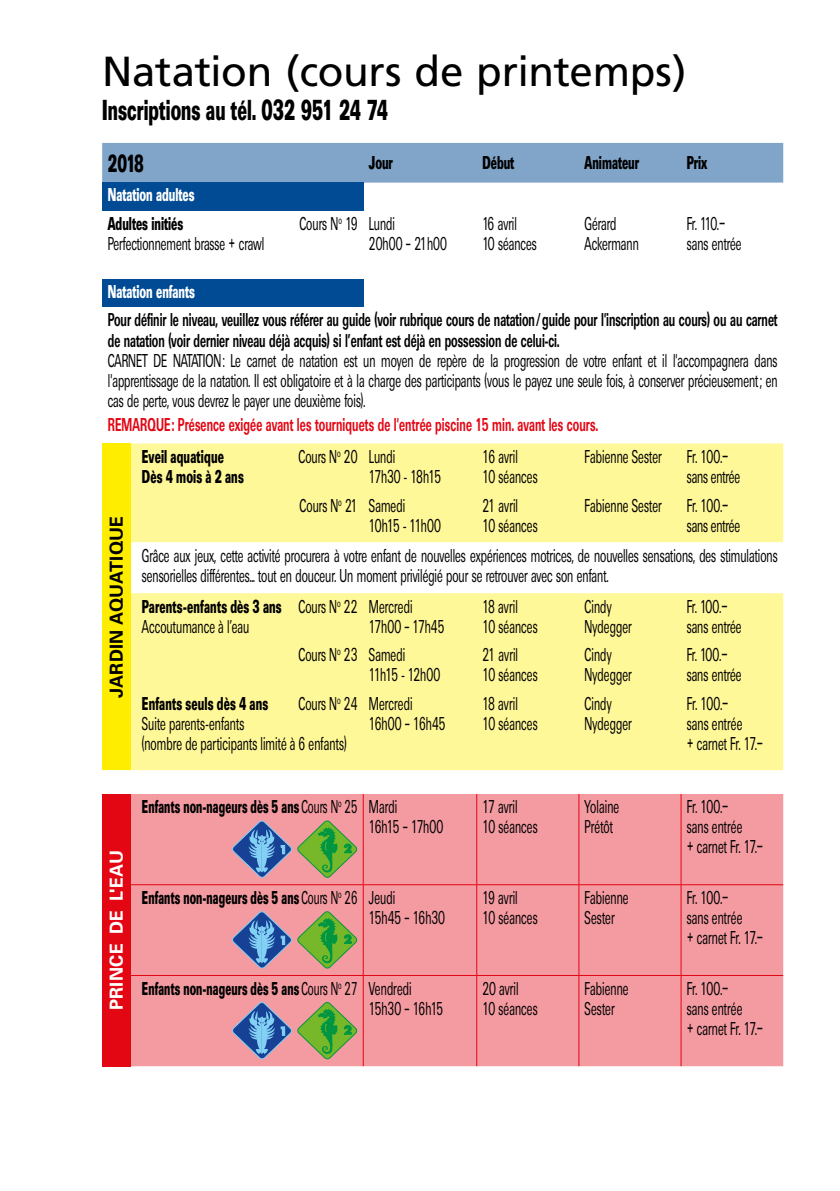
<style>
.page{position:relative;width:840px;height:1191px;background:#fff}
.page>*{position:absolute;margin:0;border:0;box-sizing:border-box;transform-origin:0 0}
.t1{font:42px "Frutiger";letter-spacing:-.01em;color:#000}
.t2{font:700 28px "Ultimate";letter-spacing:.005em;color:#000;scale:.6 1}
.t3{font:700 24px "Ultimate";color:#000;scale:.6 1}
.t4{font:18px/20px "Ultimate";color:#000;scale:.6 1}
.t5{font:600 18px/20px "Ultimate";color:#000;scale:.6 1}
.t6{font:700 18px/20px "Ultimate";letter-spacing:.015em;color:#000;scale:.57 1}
.t7{font:700 18px "Ultimate";letter-spacing:.015em;color:#000;scale:.6 1}
.t8{font:600 18px "Ultimate";letter-spacing:.01em;color:#e30613;scale:.6 1}
.t9{font:18px/20px "Ultimate";letter-spacing:-.05em;color:#000;scale:.57 1}
.t10{font:700 18px "Ultimate";color:#fff;scale:.6 1}
.t11{font:700 18px "Univers";letter-spacing:.015em;color:#000}
.t12{font:700 18px "Univers";letter-spacing:.02em;color:#fff}
.s1{font-weight:700}
.s2{font-weight:400}
</style>
<div class="page">
<div style="left:102px;top:143px;width:680px;height:40px;background:#80a5c9"></div>
<div style="left:102px;top:183px;width:261px;height:28px;background:#004b93"></div>
<div style="left:102px;top:279px;width:261px;height:28px;background:#004b93"></div>
<svg style="left:130px;top:443px;width:652px;height:327px;fill:#fff899"></svg>
<div style="left:102px;top:443px;width:28px;height:327px;background:#ffed00"></div>
<div style="left:130px;top:794px;width:652px;height:272px;background:#f49ba1"></div>
<hr style="left:362px;top:794px;width:1px;height:90px;background:#e30613">
<hr style="left:476px;top:794px;width:1px;height:90px;background:#e30613">
<hr style="left:578px;top:794px;width:1px;height:90px;background:#e30613">
<hr style="left:680px;top:794px;width:1px;height:90px;background:#e30613">
<hr style="left:102px;top:884px;width:261px;height:1px;background:#e30613">
<hr style="left:363px;top:884px;width:113px;height:1px;background:#e30613">
<hr style="left:362px;top:885px;width:1px;height:90px;background:#e30613">
<hr style="left:476px;top:884px;width:102px;height:1px;background:#e30613">
<hr style="left:476px;top:885px;width:1px;height:90px;background:#e30613">
<hr style="left:578px;top:884px;width:102px;height:1px;background:#e30613">
<hr style="left:578px;top:885px;width:1px;height:90px;background:#e30613">
<hr style="left:680px;top:884px;width:102px;height:1px;background:#e30613">
<hr style="left:680px;top:885px;width:1px;height:90px;background:#e30613">
<hr style="left:102px;top:975px;width:261px;height:1px;background:#e30613">
<hr style="left:363px;top:975px;width:113px;height:1px;background:#e30613">
<hr style="left:362px;top:975px;width:1px;height:91px;background:#e30613">
<hr style="left:476px;top:975px;width:102px;height:1px;background:#e30613">
<hr style="left:476px;top:975px;width:1px;height:91px;background:#e30613">
<hr style="left:578px;top:975px;width:102px;height:1px;background:#e30613">
<hr style="left:578px;top:975px;width:1px;height:91px;background:#e30613">
<hr style="left:680px;top:975px;width:102px;height:1px;background:#e30613">
<hr style="left:680px;top:975px;width:1px;height:91px;background:#e30613">
<svg style="left:232px;top:820px;width:59px;height:57px;background:#8f88af"></svg>
<svg style="left:297px;top:820px;width:60px;height:57px;background:#98a462"></svg>
<div style="left:102px;top:794px;width:28px;height:272px;background:#e30613"></div>
<svg style="left:232px;top:911px;width:59px;height:57px;background:#8f88af"></svg>
<svg style="left:297px;top:911px;width:60px;height:57px;background:#98a462"></svg>
<svg style="left:232px;top:1002px;width:59px;height:57px;background:#8f88af"></svg>
<svg style="left:297px;top:1002px;width:60px;height:57px;background:#98a462"></svg>
<h1 class="t1" style="left:102px;top:47px;width:585px">Natation (cours de printemps)</h1>
<h2 class="t2" style="left:102px;top:94px;width:478px">Inscriptions au tél. 032 951 24 74</h2>
<h3 class="t3" style="left:108px;top:149px;width:62px">2018</h3>
<p class="t7" style="left:369px;top:153px;width:41px">Jour</p>
<p class="t7" style="left:482px;top:153px;width:55px">Début</p>
<p class="t7" style="left:584px;top:153px;width:92px">Animateur</p>
<p class="t7" style="left:686px;top:153px;width:36px">Prix</p>
<p class="t10" style="left:108px;top:185px;width:146px">Natation adultes</p>
<p class="t7" style="left:108px;top:214px;width:127px">Adultes initiés</p>
<p class="t4" style="left:299px;top:214px;width:98px">Cours N<sup>o</sup> 19</p>
<p class="t4" style="left:108px;top:234px;width:262px">Perfectionnement brasse + crawl</p>
<p class="t4" style="left:369px;top:214px;width:131px">Lundi<br>20h00 — 21h00</p>
<p class="t4" style="left:482px;top:214px;width:92px">16 avril<br>10 séances</p>
<p class="t4" style="left:584px;top:214px;width:92px">Gérard<br>Ackermann</p>
<p class="t4" style="left:686px;top:214px;width:93px">Fr. 110.– sans entrée</p>
<p class="t10" style="left:108px;top:281px;width:147px">Natation enfants</p>
<p class="t5" style="left:108px;top:310px;width:1117px">Pour définir le niveau, veuillez vous référer au guide (voir rubrique cours de natation/guide pour l'inscription au cours) ou au carnet de natation (voir dernier niveau déjà acquis) si l’enfant est déjà en possession de celui-ci.</p>
<p class="t4" style="left:108px;top:350px;width:1116px;text-align:justify">CARNET DE NATATION: Le carnet de natation est un moyen de repère de la progression de votre enfant et il l'accompagnera dans l'apprentissage de la natation. Il est obligatoire et à la charge des participants (vous le payez une seule fois, à conserver précieusement; en cas de perte, vous devrez le payer une deuxième fois).</p>
<p class="t8" style="left:108px;top:414px;width:818px">REMARQUE: Présence exigée avant les tourniquets de l'entrée piscine 15 min. avant les cours.</p>
<p class="t7" style="left:142px;top:446px;width:138px">Eveil aquatique</p>
<p class="t4" style="left:298px;top:446px;width:100px">Cours N<sup>o</sup> 20</p>
<p class="t7" style="left:142px;top:466px;width:171px">Dès 4 mois à 2 ans</p>
<p class="t4" style="left:368px;top:446px;width:122px">Lundi<br>17h30 - 18h15</p>
<p class="t4" style="left:482px;top:446px;width:94px">16 avril<br>10 séances</p>
<p class="t4" style="left:584px;top:446px;width:130px">Fabienne Sester</p>
<p class="t4" style="left:686px;top:446px;width:90px">Fr. 100.– sans entrée</p>
<p class="t4" style="left:369px;top:495px;width:122px;text-indent:-69px">Cours N<sup>o</sup> 21 Samedi<br>10h15 - 11h00</p>
<p class="t4" style="left:482px;top:495px;width:94px">21 avril<br>10 séances</p>
<p class="t4" style="left:584px;top:495px;width:130px">Fabienne Sester</p>
<p class="t4" style="left:686px;top:495px;width:90px">Fr. 100.– sans entrée</p>
<p class="t4" style="left:142px;top:545px;width:1060px">Grâce aux jeux, cette activité procurera à votre enfant de nouvelles expériences motrices, de nouvelles sensations, des stimulations sensorielles différentes... tout en douceur. Un moment privilégié pour se retrouver avec son enfant.</p>
<p class="t4" style="left:142px;top:596px;width:361px"><span class="s1">Parents-enfants dès 3 ans</span> Cours N<sup>o</sup> 22<br>Accoutumance à l’eau</p>
<p class="t4" style="left:368px;top:596px;width:128px">Mercredi<br>17h00 — 17h45</p>
<p class="t4" style="left:482px;top:596px;width:94px">18 avril<br>10 séances</p>
<p class="t4" style="left:584px;top:596px;width:80px">Cindy<br>Nydegger</p>
<p class="t4" style="left:686px;top:596px;width:93px">Fr. 100.– sans entrée</p>
<p class="t4" style="left:369px;top:645px;width:121px;text-indent:-70px">Cours N<sup>o</sup> 23 Samedi<br>11h15 - 12h00</p>
<p class="t4" style="left:482px;top:645px;width:94px">21 avril<br>10 séances</p>
<p class="t4" style="left:584px;top:645px;width:80px">Cindy<br>Nydegger</p>
<p class="t4" style="left:686px;top:645px;width:93px">Fr. 100.– sans entrée</p>
<p class="t7" style="left:142px;top:693px;width:212px">Enfants seuls dès 4 ans</p>
<p class="t4" style="left:298px;top:694px;width:100px">Cours N<sup>o</sup> 24</p>
<p class="t4" style="left:142px;top:714px;width:342px">Suite parents-enfants<br>(nombre de participants limité à 6 enfants)</p>
<p class="t11" style="left:105px;top:697px;width:183px;rotate:-90deg">JARDIN AQUATIQUE</p>
<p class="t4" style="left:368px;top:694px;width:129px">Mercredi<br>16h00 — 16h45</p>
<p class="t4" style="left:482px;top:694px;width:94px">18 avril<br>10 séances</p>
<p class="t4" style="left:584px;top:694px;width:80px">Cindy<br>Nydegger</p>
<p class="t4" style="left:686px;top:694px;width:129px">Fr. 100.–<br>sans entrée<br>+ carnet Fr. 17.–</p>
<p class="t12" style="left:105px;top:1010px;width:162px;rotate:-90deg">PRINCE DE L'EAU</p>
<p class="t6" style="left:369px;top:797px;width:132px;text-indent:-227px">Enfants non-nageurs dès 5 ans <span class="s2">Cours N</span><sup>o</sup> <span class="s2">25 Mardi<br>16h15 — 17h00</span></p>
<p class="t4" style="left:482px;top:797px;width:94px">17 avril<br>10 séances</p>
<p class="t4" style="left:584px;top:797px;width:59px">Yolaine<br>Prétôt</p>
<p class="t4" style="left:686px;top:797px;width:129px">Fr. 100.–<br>sans entrée<br>+ carnet Fr. 17.–</p>
<p class="t6" style="left:369px;top:888px;width:135px;text-indent:-227px">Enfants non-nageurs dès 5 ans <span class="s2">Cours N</span><sup>o</sup> <span class="s2">26 Jeudi<br>15h45 — 16h30</span></p>
<p class="t4" style="left:482px;top:888px;width:94px">19 avril<br>10 séances</p>
<p class="t4" style="left:584px;top:888px;width:75px">Fabienne<br>Sester</p>
<p class="t4" style="left:686px;top:888px;width:129px">Fr. 100.–<br>sans entrée<br>+ carnet Fr. 17.–</p>
<p class="t9" style="left:369px;top:978px;width:132px;text-indent:-227px"><span class="s1">Enfants non-nageurs dès 5 ans</span> Cours N<sup>o</sup> 27 Vendredi<br>15h30 — 16h15</p>
<p class="t4" style="left:482px;top:978px;width:94px">20 avril<br>10 séances</p>
<p class="t4" style="left:584px;top:978px;width:75px">Fabienne<br>Sester</p>
<p class="t4" style="left:686px;top:978px;width:129px">Fr. 100.–<br>sans entrée<br>+ carnet Fr. 17.–</p>
</div>
